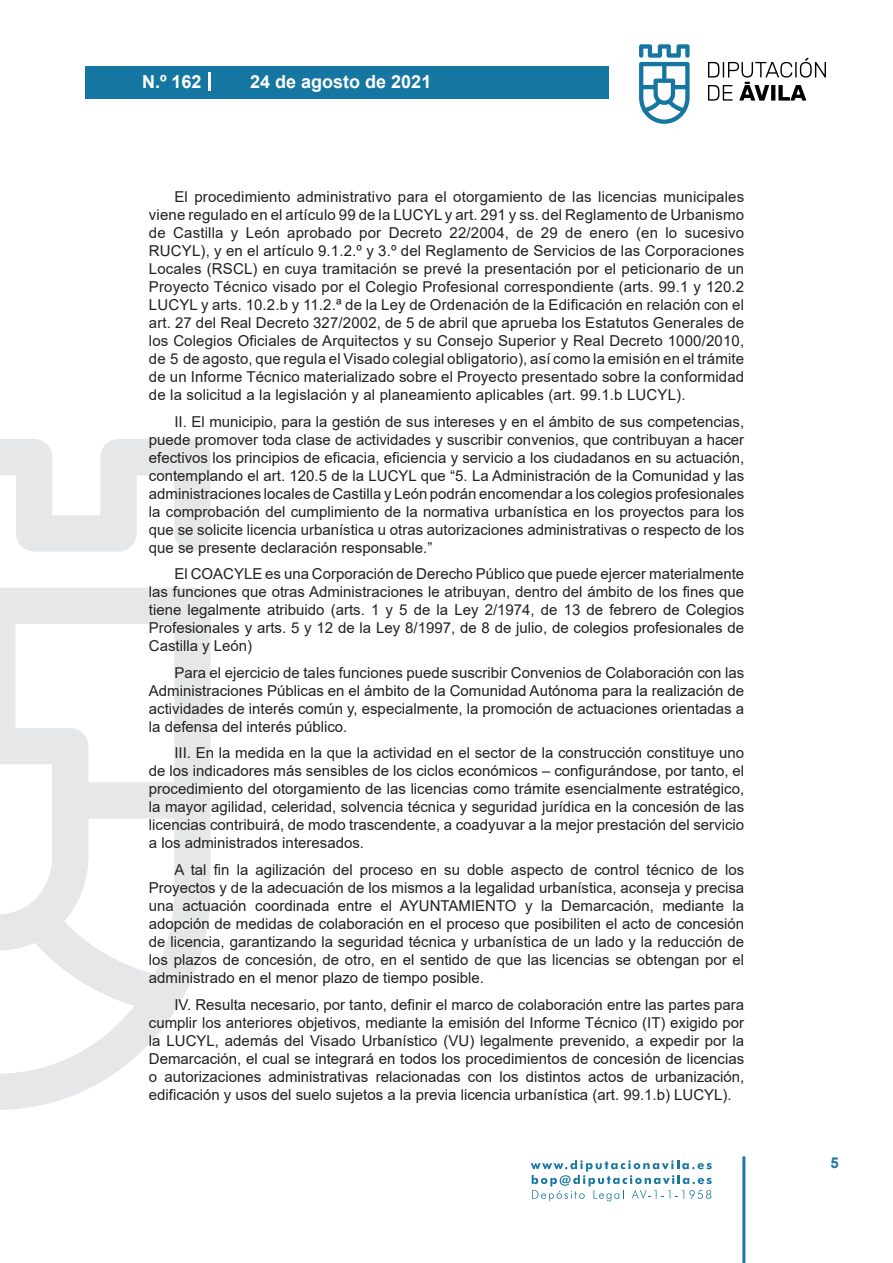
<style>
.page{position:relative;width:893px;height:1263px;background:#fff}
.page>*{position:absolute;margin:0;border:0;box-sizing:border-box;transform-origin:0 0}
.t1{font:700 18px "Arial";color:#fff}
.t2{font:15px/18px "Arial";color:#231f20;text-align:justify}
.t3{font:700 15px "Arial";color:#1d76a4}
</style>
<div class="page">
<svg style="left:531px;top:1160px;width:181px;height:41px"></svg>
<div style="left:85px;top:66px;width:523px;height:33px;background:#1676a2"></div>
<svg style="left:639px;top:44px;width:51px;height:80px"></svg>
<svg style="left:708px;top:58px;width:118px;height:43px"></svg>
<hr style="left:742px;top:1156px;width:3px;height:107px;background:#1d76a4">
<svg style="left:208px;top:72px;width:2px;height:18px"></svg>
<svg style="left:0;top:439px;width:211px;height:671px"></svg>
<p class="t1" style="left:142px;top:69px;width:61px">N.º 162</p>
<p class="t1" style="left:250px;top:69px;width:183px">24 de agosto de 2021</p>
<p class="t2" style="left:149px;top:188px;width:597px;text-indent:26px">El procedimiento administrativo para el otorgamiento de las licencias municipales viene regulado en el artículo 99 de la LUCYL y art. 291 y ss. del Reglamento de Urbanismo de Castilla y León aprobado por Decreto 22/2004, de 29 de enero (en lo sucesivo RUCYL), y en el artículo 9.1.2.º y 3.º del Reglamento de Servicios de las Corporaciones Locales (RSCL) en cuya tramitación se prevé la presentación por el peticionario de un Proyecto Técnico visado por el Colegio Profesional correspondiente (arts. 99.1 y 120.2<br>LUCYL y arts. 10.2.b y 11.2.ª de la Ley de Ordenación de la Edificación en relación con el art. 27 del Real Decreto 327/2002, de 5 de abril que aprueba los Estatutos Generales de los Colegios Oficiales de Arquitectos y su Consejo Superior y Real Decreto 1000/2010, de 5 de agosto, que regula el Visado colegial obligatorio), así como la emisión en el trámite de un Informe Técnico materializado sobre el Proyecto presentado sobre la conformidad de la solicitud a la legislación y al planeamiento aplicables (art. 99.1.b LUCYL).</p>
<p class="t2" style="left:149px;top:413px;width:597px;text-indent:26px">II. El municipio, para la gestión de sus intereses y en el ámbito de sus competencias, puede promover toda clase de actividades y suscribir convenios, que contribuyan a hacer efectivos los principios de eficacia, eficiencia y servicio a los ciudadanos en su actuación, contemplando el art. 120.5 de la LUCYL que “5. La Administración de la Comunidad y las administraciones locales de Castilla y León podrán encomendar a los colegios profesionales la comprobación del cumplimiento de la normativa urbanística en los proyectos para los que se solicite licencia urbanística u otras autorizaciones administrativas o respecto de los que se presente declaración responsable.”</p>
<p class="t2" style="left:149px;top:565px;width:597px;text-indent:26px">El COACYLE es una Corporación de Derecho Público que puede ejercer materialmente las funciones que otras Administraciones le atribuyan, dentro del ámbito de los fines que tiene legalmente atribuido (arts. 1 y 5 de la Ley 2/1974, de 13 de febrero de Colegios Profesionales y arts. 5 y 12 de la Ley 8/1997, de 8 de julio, de colegios profesionales de Castilla y León)</p>
<p class="t2" style="left:149px;top:664px;width:597px;text-indent:26px">Para el ejercicio de tales funciones puede suscribir Convenios de Colaboración con las Administraciones Públicas en el ámbito de la Comunidad Autónoma para la realización de actividades de interés común y, especialmente, la promoción de actuaciones orientadas a la defensa del interés público.</p>
<p class="t2" style="left:149px;top:744px;width:597px;text-indent:26px">III. En la medida en la que la actividad en el sector de la construcción constituye uno de los indicadores más sensibles de los ciclos económicos – configurándose, por tanto, el procedimiento del otorgamiento de las licencias como trámite esencialmente estratégico, la mayor agilidad, celeridad, solvencia técnica y seguridad jurídica en la concesión de las licencias contribuirá, de modo trascendente, a coadyuvar a la mejor prestación del servicio a los administrados interesados.</p>
<p class="t2" style="left:149px;top:861px;width:597px;text-indent:26px">A tal fin la agilización del proceso en su doble aspecto de control técnico de los Proyectos y de la adecuación de los mismos a la legalidad urbanística, aconseja y precisa una actuación coordinada entre el AYUNTAMIENTO y la Demarcación, mediante la adopción de medidas de colaboración en el proceso que posibiliten el acto de concesión de licencia, garantizando la seguridad técnica y urbanística de un lado y la reducción de los plazos de concesión, de otro, en el sentido de que las licencias se obtengan por el administrado en el menor plazo de tiempo posible.</p>
<p class="t2" style="left:149px;top:995px;width:597px;text-indent:26px">IV. Resulta necesario, por tanto, definir el marco de colaboración entre las partes para cumplir los anteriores objetivos, mediante la emisión del Informe Técnico (IT) exigido por la LUCYL, además del Visado Urbanístico (VU) legalmente prevenido, a expedir por la Demarcación, el cual se integrará en todos los procedimientos de concesión de licencias o autorizaciones administrativas relacionadas con los distintos actos de urbanización, edificación y usos del suelo sujetos a la previa licencia urbanística (art. 99.1.b) LUCYL).</p>
<p class="t3" style="left:831px;top:1152px;width:10px">5</p>
</div>
